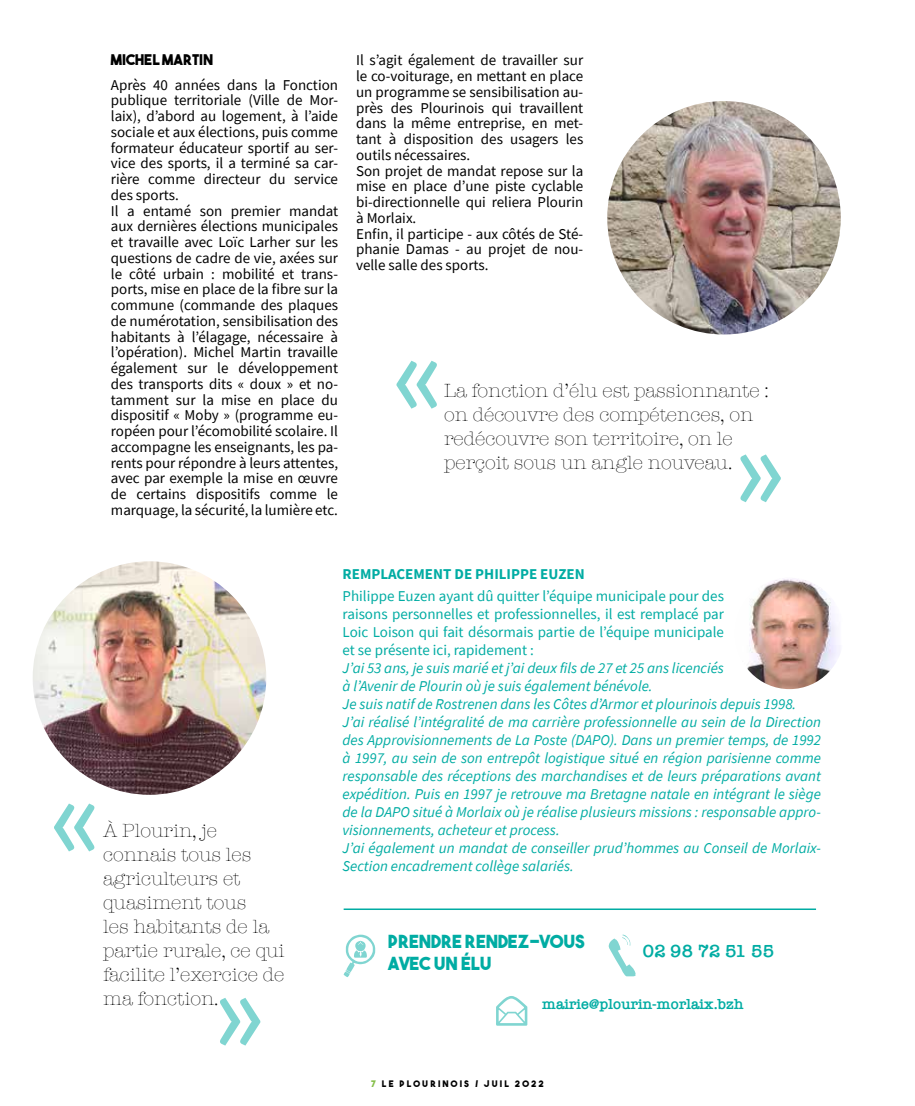
<style>
.page{position:relative;width:915px;height:1106px;background:#fff}
.page>*{position:absolute;margin:0;border:0;box-sizing:border-box;transform-origin:0 0}
.t1{font:300 19.5px/24px "American Typewriter";color:#000}
.t2{font:18px/21.6px "The Bold Font";color:#00aca3}
.t3{font:600 18px "American Typewriter";color:#00aca3}
.t4{font:15px/15.8px "Source Sans Pro";color:#000}
.t5{font:italic 15px/18px "Source Sans Pro";color:#00aca3}
.t6{font:15px/18px "Source Sans Pro";color:#00aca3;text-align:justify}
.t7{font:700 15px "Source Sans Pro";color:#00aca3}
.t8{font:600 15px "American Typewriter";color:#00aca3}
.t9{font:14.7px "The Bold Font";color:#000}
.t10{font:9px "The Bold Font";letter-spacing:.24em;color:#000}
.s1{color:#85be49}
</style>
<div class="page">
<img style="left:607px;top:101px;width:233px;height:233px;border-radius:117px">
<svg style="left:54px;top:803px;width:40px;height:48px"></svg>
<svg style="left:220px;top:998px;width:40px;height:47px"></svg>
<svg style="left:496px;top:996px;width:31px;height:29px"></svg>
<svg style="left:608px;top:934px;width:27px;height:42px"></svg>
<svg style="left:343px;top:934px;width:32px;height:43px"></svg>
<img style="left:33px;top:561px;width:233px;height:233px;border-radius:117px">
<svg style="left:396px;top:361px;width:41px;height:47px"></svg>
<svg style="left:740px;top:454px;width:40px;height:48px"></svg>
<hr style="left:343px;top:908px;width:472px;height:2px;background:#00aca3">
<img style="left:747px;top:578px;width:93px;height:111px">
<p class="t9" style="left:111px;top:51px;width:104px">MICHEL MARTIN</p>
<p class="t4" style="left:111px;top:77px;width:229px">Après 40 années dans la Fonction publique territoriale (Ville de Mor&shy;laix), d’abord au logement, à l’aide sociale et aux élections, puis comme formateur éducateur sportif au ser&shy;vice des sports, il a terminé sa car&shy;rière comme directeur du service des sports.<br>Il a entamé son premier mandat aux dernières élections municipales et travaille avec Loïc Larher sur les questions de cadre de vie, axées sur le côté urbain : mobilité et trans&shy;ports, mise en place de la fibre sur la commune (commande des plaques de numérotation, sensibilisation des habitants à l’élagage, nécessaire à l’opération). Michel Martin travaille également sur le développement des transports dits « doux » et no&shy;tamment sur la mise en place du dispositif « Moby » (programme eu&shy;ropéen pour l’écomobilité scolaire. Il accompagne les enseignants, les pa&shy;rents pour répondre à leurs attentes, avec par exemple la mise en œuvre de certains dispositifs comme le marquage, la sécurité, la lumière etc.</p>
<p class="t4" style="left:356px;top:52px;width:228px">Il s’agit également de travailler sur le co-voiturage, en mettant en place un programme se sensibilisation au&shy;près des Plourinois qui travaillent dans la même entreprise, en met&shy;tant à disposition des usagers les outils nécessaires.<br>Son projet de mandat repose sur la mise en place d’une piste cyclable bi-directionnelle qui reliera Plourin à Morlaix.<br>Enfin, il participe - aux côtés de Sté&shy;phanie Damas - au projet de nou&shy;velle salle des sports.</p>
<h1 class="t1" style="left:444px;top:378px;width:326px">La fonction d’élu est passionnante : on découvre des compétences, on redécouvre son territoire, on le perçoit sous un angle nouveau.</h1>
<h1 class="t1" style="left:103px;top:817px;width:183px">À Plourin, je connais tous les agriculteurs et quasiment tous<br>les habitants de la partie rurale, ce qui facilite l’exercice de ma fonction.</h1>
<p class="t7" style="left:342px;top:564px;width:244px">REMPLACEMENT DE PHILIPPE EUZEN</p>
<p class="t6" style="left:342px;top:587px;width:383px">Philippe Euzen ayant dû quitter l’équipe municipale pour des raisons personnelles et professionnelles, il est remplacé par Loic Loison qui fait désormais partie de l’équipe municipale et se présente ici, rapidement :</p>
<p class="t5" style="left:342px;top:659px;width:479px">J’ai 53 ans, je suis marié et j’ai deux fils de 27 et 25 ans licenciés<br>à l’Avenir de Plourin où je suis également bénévole.<br>Je suis natif de Rostrenen dans les Côtes d’Armor et plourinois depuis 1998.<br>J’ai réalisé l’intégralité de ma carrière professionnelle au sein de la Direction des Approvisionnements de La Poste (DAPO). Dans un premier temps, de 1992 à 1997, au sein de son entrepôt logistique situé en région parisienne comme responsable des réceptions des marchandises et de leurs préparations avant expédition. Puis en 1997 je retrouve ma Bretagne natale en intégrant le siège de la DAPO situé à Morlaix où je réalise plusieurs missions : responsable appro&shy;visionnements, acheteur et process.<br>J’ai également un mandat de conseiller prud’hommes au Conseil de Morlaix-Section encadrement collège salariés.</p>
<p class="t2" style="left:387px;top:930px;width:198px">PRENDRE RENDEZ-VOUS<br>AVEC UN ÉLU</p>
<p class="t8" style="left:542px;top:992px;width:203px">mairie@plourin-morlaix.bzh</p>
<p class="t3" style="left:642px;top:937px;width:133px">02 98 72 51 55</p>
<p class="t10" style="left:371px;top:1078px;width:174px"><span class="s1">7</span> LE PLOURINOIS / JUIL 2022</p>
</div>
